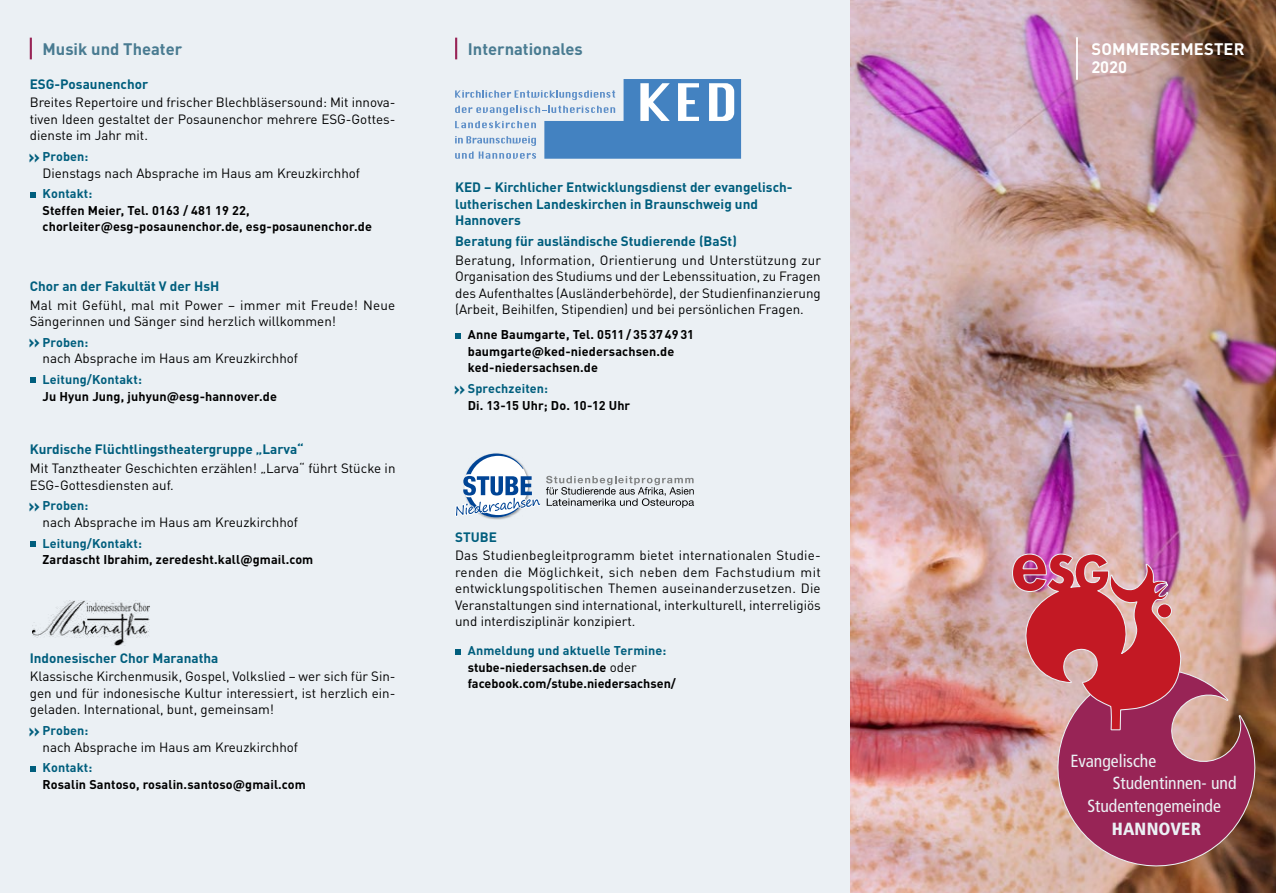
<style>
.page{position:relative;width:1276px;height:893px;background:#fff}
.page>*{position:absolute;margin:0;border:0;box-sizing:border-box;transform-origin:0 0}
.t1{font:condensed 17.55px "Frutiger LT Std";color:#ebf0f4}
.t2{font:900 condensed 17.55px "Frutiger LT Std";letter-spacing:.01em;color:#ebf0f4}
.t3{font:700 16.5px "DINOT";color:#497b91}
.t4{font:700 16.5px/18px "DINOT";letter-spacing:.01em;color:#fff}
.t5{font:700 13.5px/16.5px "DINOT";color:#005e7d}
.t6{font:13.35px/16.5px "DINOT";color:#000;text-align:justify}
.t7{font:700 12.6px/16.5px "DINOT";letter-spacing:.01em;color:#000}
.t8{font:700 12.6px "DINOT";letter-spacing:.01em;color:#005e7d}
.s1{font-size:18px}
.s2{font-size:18px;color:#005e7d}
.s3{color:#005e7d}
.s4{font-weight:400;font-size:13.35px}
</style>
<div class="page">
<div style="left:0;top:0;width:850px;height:893px;background:#ebf0f4"></div>
<img style="left:850px;top:0;width:426px;height:893px">
<hr style="left:30px;top:38px;width:2px;height:21px;background:#982456">
<svg style="left:30px;top:192px;width:6px;height:6px"></svg>
<svg style="left:30px;top:377px;width:6px;height:6px"></svg>
<svg style="left:30px;top:541px;width:6px;height:6px"></svg>
<img style="left:33px;top:600px;width:117px;height:46px">
<svg style="left:30px;top:766px;width:6px;height:6px"></svg>
<hr style="left:455px;top:38px;width:2px;height:21px;background:#982456">
<svg style="left:455px;top:79px;width:286px;height:80px"></svg>
<svg style="left:455px;top:333px;width:6px;height:6px"></svg>
<div style="left:463px;top:452px;width:68px;height:68px;background:#000;opacity:.35"></div>
<svg style="left:455px;top:453px;width:239px;height:64px"></svg>
<svg style="left:455px;top:649px;width:6px;height:6px"></svg>
<svg style="left:1044px;top:659px;width:224px;height:221px;background:#a05b60"></svg>
<svg style="left:1011px;top:552px;width:170px;height:279px;background:#bd5568"></svg>
<hr style="left:1076px;top:37px;width:2px;height:43px;background:#fff">
<p class="t3" style="left:43px;top:38px;width:141px">Musik und Theater</p>
<p class="t5" style="left:30px;top:75px;width:120px">ESG-Posaunenchor</p>
<p class="t6" style="left:30px;top:94px;width:367px">Breites Repertoire und frischer Blechbläsersound: Mit innova&shy;tiven Ideen gestaltet der Posaunenchor mehrere ESG-Gottes&shy;dienste im Jahr mit.</p>
<p class="t8" style="left:29px;top:148px;width:61px"><span class="s1">››</span> Proben:</p>
<p class="t6" style="left:43px;top:164px;width:319px">Dienstags nach Absprache im Haus am Kreuzkirchhof</p>
<p class="t8" style="left:43px;top:185px;width:51px">Kontakt:</p>
<p class="t7" style="left:43px;top:201px;width:331px">Steffen Meier, Tel. 0163 / 481 19 22, chorleiter@esg-posaunenchor.de, esg-posaunenchor.de</p>
<p class="t5" style="left:30px;top:277px;width:191px">Chor an der Fakultät V der HsH</p>
<p class="t6" style="left:30px;top:296px;width:367px">Mal mit Gefühl, mal mit Power – immer mit Freude! Neue<br>Sängerinnen und Sänger sind herzlich willkommen!</p>
<p class="t8" style="left:29px;top:334px;width:61px"><span class="s1">››</span> Proben:</p>
<p class="t6" style="left:43px;top:350px;width:257px">nach Absprache im Haus am Kreuzkirchhof</p>
<p class="t8" style="left:43px;top:371px;width:101px">Leitung/Kontakt:</p>
<p class="t7" style="left:43px;top:387px;width:236px">Ju Hyun Jung, juhyun@esg-hannover.de</p>
<p class="t5" style="left:30px;top:441px;width:275px">Kurdische Flüchtlingstheatergruppe „Larva“</p>
<p class="t6" style="left:30px;top:459px;width:367px">Mit Tanztheater Geschichten erzählen! „Larva“ führt Stücke in<br>ESG-Gottesdiensten auf.</p>
<p class="t8" style="left:29px;top:497px;width:61px"><span class="s1">››</span> Proben:</p>
<p class="t6" style="left:43px;top:513px;width:257px">nach Absprache im Haus am Kreuzkirchhof</p>
<p class="t8" style="left:43px;top:534px;width:101px">Leitung/Kontakt:</p>
<p class="t7" style="left:43px;top:551px;width:272px">Zardascht Ibrahim, zeredesht.kall@gmail.com</p>
<p class="t5" style="left:30px;top:649px;width:190px">Indonesischer Chor Maranatha</p>
<p class="t6" style="left:30px;top:668px;width:367px">Klassische Kirchenmusik, Gospel, Volkslied – wer sich für Sin&shy;gen und für indonesische Kultur interessiert, ist herzlich ein&shy;geladen. International, bunt, gemeinsam!</p>
<p class="t8" style="left:29px;top:722px;width:61px"><span class="s1">››</span> Proben:</p>
<p class="t6" style="left:43px;top:738px;width:257px">nach Absprache im Haus am Kreuzkirchhof</p>
<p class="t8" style="left:43px;top:759px;width:51px">Kontakt:</p>
<p class="t7" style="left:43px;top:776px;width:265px">Rosalin Santoso, rosalin.santoso@gmail.com</p>
<p class="t3" style="left:468px;top:38px;width:116px">Internationales</p>
<p class="t5" style="left:455px;top:179px;width:339px">KED – Kirchlicher Entwicklungsdienst der evangelisch&shy;lutherischen Landeskirchen in Braunschweig und<br>Hannovers</p>
<p class="t5" style="left:455px;top:232px;width:283px">Beratung für ausländische Studierende (BaSt)</p>
<p class="t6" style="left:455px;top:251px;width:367px">Beratung, Information, Orientierung und Unterstützung zur Organisation des Studiums und der Lebenssituation, zu Fragen des Aufenthaltes (Ausländerbehörde), der Studienfinanzierung (Arbeit, Beihilfen, Stipendien) und bei persönlichen Fragen.</p>
<p class="t7" style="left:468px;top:326px;width:228px">Anne Baumgarte, Tel. 0511/ 35 37 49 31 baumgarte@ked-niedersachsen.de ked-niedersachsen.de</p>
<p class="t7" style="left:468px;top:380px;width:164px;text-indent:-14px"><span class="s2">››</span> <span class="s3">Sprechzeiten:<br></span>Di. 13-15 Uhr; Do. 10-12 Uhr</p>
<p class="t5" style="left:455px;top:528px;width:43px">STUBE</p>
<p class="t6" style="left:455px;top:547px;width:367px">Das Studienbegleitprogramm bietet internationalen Studie&shy;renden die Möglichkeit, sich neben dem Fachstudium mit entwicklungspolitischen Themen auseinanderzusetzen. Die Veranstaltungen sind international, interkulturell, interreligiös und interdisziplinär konzipiert.</p>
<p class="t7" style="left:468px;top:642px;width:210px"><span class="s3">Anmeldung und aktuelle Termine: </span>stube-niedersachsen.de <span class="s4">oder </span>facebook.com/stube.niedersachsen/</p>
<p class="t4" style="left:1091px;top:40px;width:155px">SOMMERSEMESTER<br>2020</p>
<h1 class="t1" style="left:1070px;top:750px;width:87px">Evangelische</h1>
<h1 class="t1" style="left:1112px;top:773px;width:125px">Studentinnen- und</h1>
<h1 class="t1" style="left:1087px;top:795px;width:135px">Studentengemeinde</h1>
<h1 class="t2" style="left:1111px;top:818px;width:91px">HANNOVER</h1>
</div>
